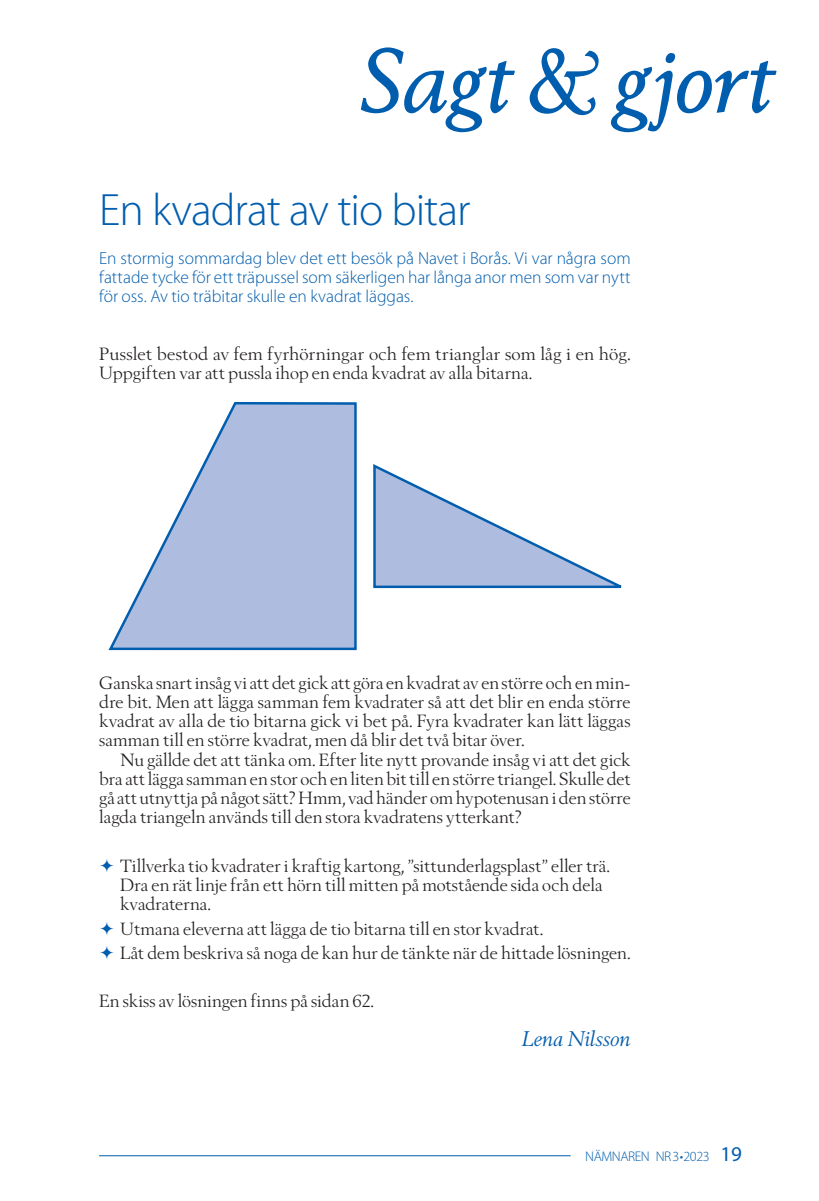
<style>
.page{position:relative;width:819px;height:1201px;background:#fff}
.page>*{position:absolute;margin:0;border:0;box-sizing:border-box;transform-origin:0 0}
.t1{font:italic 87.5px "Berling Nova Text Pro";letter-spacing:-.01em;color:#015dad}
.t2{font:300 45.5px "Myriad Pro";letter-spacing:-.02em;color:#015dad}
.t3{font:italic 21px "Berling Nova Display Pro";letter-spacing:-.02em;color:#015dad}
.t4{font:17.5px/19.2px "Berling Nova Display Pro";letter-spacing:.005em;color:#231f20}
.t5{font:300 17.5px/19.2px "Myriad Pro";color:#015dad;text-align:justify}
.t6{font:300 14px "Myriad Pro";letter-spacing:-.03em;color:#015dad}
.s1{font-weight:400;font-size:21px}
</style>
<div class="page">
<hr style="left:99px;top:1155px;width:471px;height:1px;background:#015dad">
<svg style="left:373px;top:464px;width:249px;height:125px"></svg>
<svg style="left:108px;top:402px;width:249px;height:249px"></svg>
<h1 class="t1" style="left:358px;top:26px;width:417px">Sagt &amp; gjort</h1>
<h2 class="t2" style="left:99px;top:185px;width:373px">En kvadrat av tio bitar</h2>
<p class="t5" style="left:99px;top:248px;width:533px">En stormig sommardag blev det ett besök på Navet i Borås. Vi var några som fattade tycke för ett träpussel som säkerligen har långa anor men som var nytt för oss. Av tio träbitar skulle en kvadrat läggas.</p>
<p class="t4" style="left:99px;top:344px;width:533px">Pusslet bestod av fem fyrhörningar och fem trianglar som låg i en hög.<br>Uppgiften var att pussla ihop en enda kvadrat av alla bitarna.</p>
<p class="t4" style="left:99px;top:672px;width:533px;text-align:justify">Ganska snart insåg vi att det gick att göra en kvadrat av en större och en min&shy;dre bit. Men att lägga samman fem kvadrater så att det blir en enda större kvadrat av alla de tio bitarna gick vi bet på. Fyra kvadrater kan lätt läggas samman till en större kvadrat, men då blir det två bitar över.</p>
<p class="t4" style="left:99px;top:749px;width:533px;text-align:justify;text-indent:21px">Nu gällde det att tänka om. Efter lite nytt provande insåg vi att det gick bra att lägga samman en stor och en liten bit till en större triangel. Skulle det gå att utnyttja på något sätt? Hmm, vad händer om hypotenusan i den större lagda triangeln används till den stora kvadratens ytterkant?</p>
<p class="t4" style="left:120px;top:856px;width:491px">Tillverka tio kvadrater i kraftig kartong, ”sittunderlagsplast” eller trä.<br>Dra en rät linje från ett hörn till mitten på motstående sida och dela kvadraterna.</p>
<p class="t4" style="left:120px;top:916px;width:512px;line-height:24.2px">Utmana eleverna att lägga de tio bitarna till en stor kvadrat.<br>Låt dem beskriva så noga de kan hur de tänkte när de hittade lösningen.</p>
<p class="t4" style="left:99px;top:991px;width:276px">En skiss av lösningen finns på sidan 62.</p>
<p class="t3" style="left:521px;top:1026px;width:111px">Lena Nilsson</p>
<p class="t6" style="left:585px;top:1148px;width:158px">NÄMNAREN NR3•2023 <span class="s1">19</span></p>
</div>
